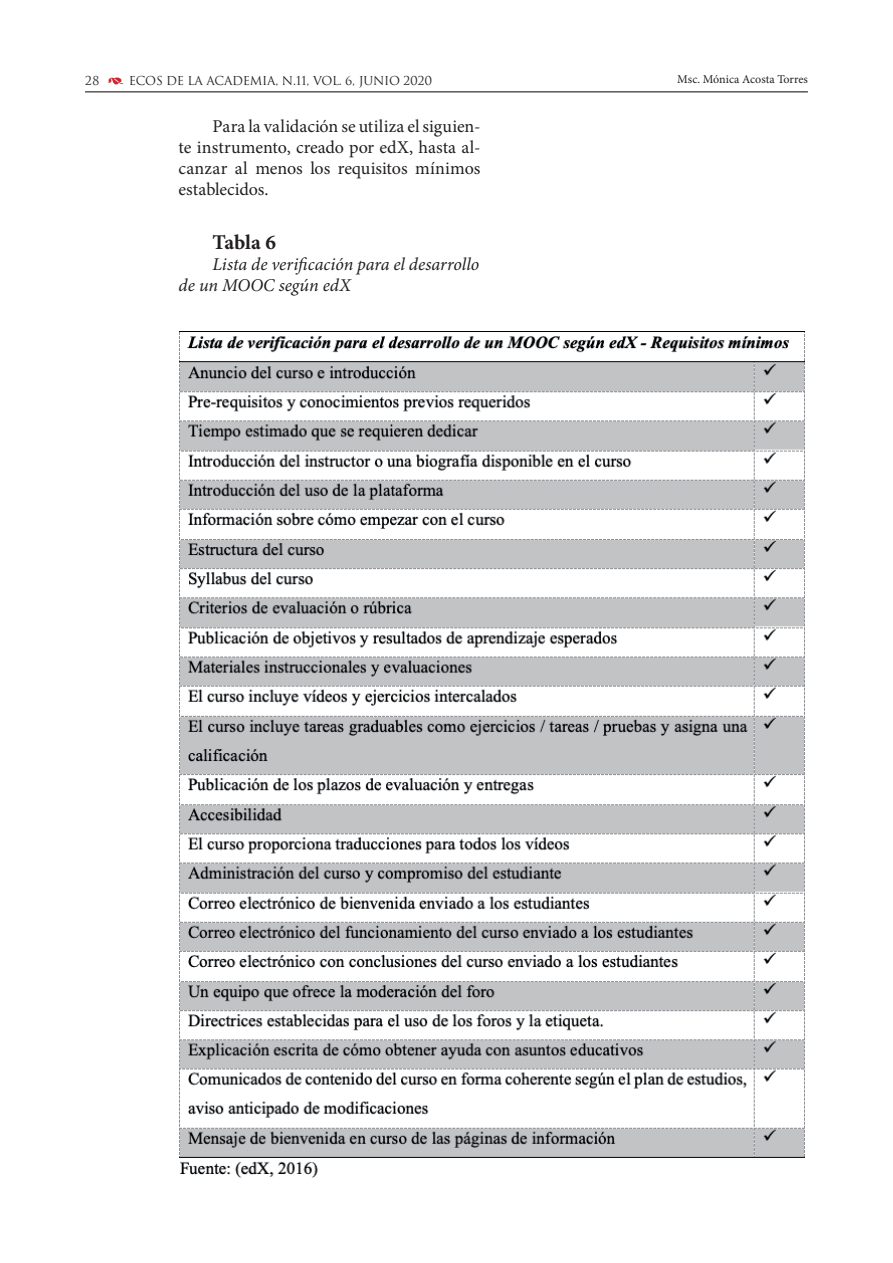
<style>
.page{position:relative;width:893px;height:1263px;background:#fff}
.page>*{position:absolute;margin:0;border:0;box-sizing:border-box;transform-origin:0 0}
.t1{font:700 21px "Minion Pro";letter-spacing:-.01em;color:#231f20}
.t2{font:18px/21px "Minion Pro";color:#231f20;text-align:justify}
.t3{font:italic 18px/21px "Minion Pro";color:#231f20}
.t4{font:12px "Trajan";letter-spacing:-.02em;color:#231f20}
.t5{font:12px "Minion Pro";letter-spacing:-.025em;color:#231f20}
.s1{font-family:"Type Embellishments One Let Plain";color:#d1232a}
</style>
<div class="page">
<hr style="left:85px;top:91px;width:723px;height:1px;background:#231f20">
<img style="left:179px;top:331px;width:626px;height:847px">
<p class="t4" style="left:85px;top:73px;width:349px">28 <span class="s1">)</span> ECOS DE LA ACADEMIA, N.11, Vol. 6, JUNIO 2020</p>
<p class="t2" style="left:179px;top:116px;width:303px;text-indent:34px">Para la validación se utiliza el siguien&shy;te instrumento, creado por edX, hasta al&shy;canzar al menos los requisitos mínimos establecidos.</p>
<p class="t1" style="left:213px;top:229px;width:65px">Tabla 6</p>
<p class="t3" style="left:179px;top:254px;width:302px;text-indent:34px">Lista de verificación para el desarrollo de un MOOC según edX</p>
<p class="t5" style="left:677px;top:72px;width:132px">Msc. Mónica Acosta Torres</p>
</div>
